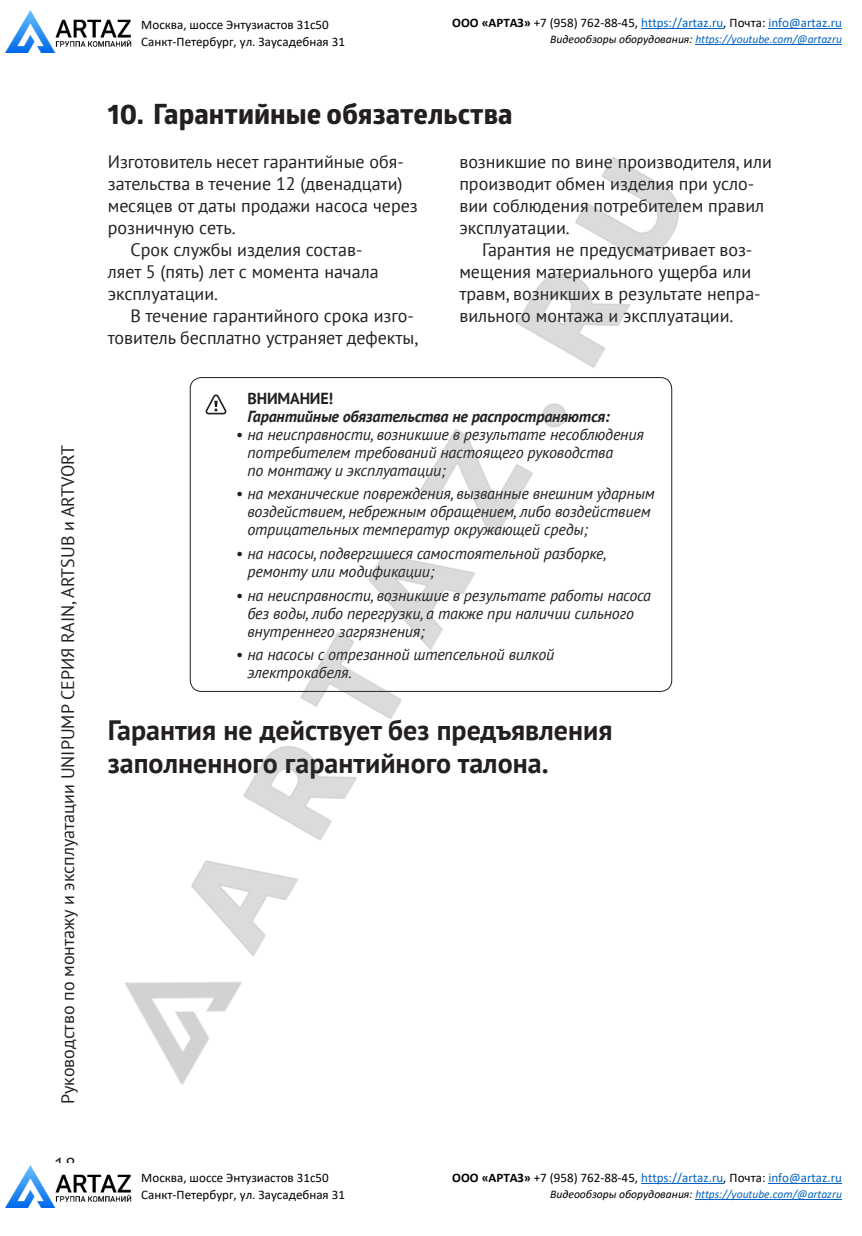
<style>
.page{position:relative;width:862px;height:1236px;background:#fff}
.page>*{position:absolute;margin:0;border:0;box-sizing:border-box;transform-origin:0 0}
.t1{font:700 28px/33px "PT Sans";color:#231f20}
.t2{font:700 28px "Globerx";color:#231f20}
.t3{font:20px "PT Sans";color:#231f20}
.t4{font:18px/22px "PT Sans";color:#231f20}
.t5{font:italic 16px/18px "PT Sans";letter-spacing:-.01em;color:#231f20}
.t6{font:italic 700 16px "PT Sans";letter-spacing:-.01em;color:#231f20}
.t7{font:700 16px "PT Sans";letter-spacing:-.01em;color:#231f20}
.t8{font:13px "Calibri";color:#0563c1}
.t9{font:13px/17px "Calibri";color:#000}
.t10{font:italic 11.6px "Calibri";letter-spacing:-.005em;color:#0563c1}
.s1{font-weight:700;color:#000}
.s2{color:#000}
.s3{font-style:normal}
</style>
<div class="page">
<hr style="left:641px;top:1183px;width:82px;height:1px;background:#0563c1">
<hr style="left:768px;top:1183px;width:74px;height:1px;background:#0563c1">
<hr style="left:695px;top:1199px;width:147px;height:1px;background:#0563c1">
<img style="left:6px;top:1165px;width:125px;height:42px">
<img style="left:125px;top:157px;width:554px;height:928px">
<hr style="left:641px;top:28px;width:82px;height:1px;background:#0563c1">
<hr style="left:768px;top:28px;width:74px;height:1px;background:#0563c1">
<hr style="left:695px;top:44px;width:147px;height:1px;background:#0563c1">
<img style="left:6px;top:11px;width:125px;height:42px">
<p class="t4" style="left:56px;top:1104px;width:660px;rotate:-90deg">Руководство по монтажу и эксплуатации UNIPUMP СЕРИЯ RAIN, ARTSUB и ARTVORT</p>
<p class="t3" style="left:54px;top:1152px;width:23px">18</p>
<p class="t9" style="left:141px;top:17px;width:205px">Москва, шоссе Энтузиастов 31с50<br>Санкт-Петербург, ул. Заусадебная 31</p>
<p class="t8" style="left:452px;top:17px;width:391px"><span class="s1">ООО «АРТАЗ»</span> <span class="s2">+7 (958) 762-88-45,</span> https://artaz.ru<span class="s2">, Почта:</span> info@artaz.ru</p>
<p class="t10" style="left:550px;top:34px;width:293px"><span class="s2">Видеообзоры оборудования:</span> https://youtube.com/@artazru</p>
<h1 class="t2" style="left:108px;top:94px;width:406px">10. Гарантийные обязательства</h1>
<p class="t4" style="left:108px;top:150px;width:298px">Изготовитель несет гарантийные обя-</p>
<p class="t4" style="left:108px;top:172px;width:296px">зательства в течение 12 (двенадцати)</p>
<p class="t4" style="left:108px;top:194px;width:312px">месяцев от даты продажи насоса через</p>
<p class="t4" style="left:108px;top:216px;width:129px">розничную сеть.</p>
<p class="t4" style="left:130px;top:238px;width:234px">Срок службы изделия состав-</p>
<p class="t4" style="left:108px;top:260px;width:272px">ляет 5 (пять) лет с момента начала</p>
<p class="t4" style="left:108px;top:282px;width:112px">эксплуатации.</p>
<p class="t4" style="left:130px;top:304px;width:285px">В течение гарантийного срока изго-</p>
<p class="t4" style="left:108px;top:326px;width:312px">товитель бесплатно устраняет дефекты,</p>
<p class="t4" style="left:459px;top:150px;width:314px">возникшие по вине производителя, или производит обмен изделия при усло&shy;вии соблюдения потребителем правил эксплуатации.</p>
<p class="t4" style="left:459px;top:238px;width:303px;text-indent:23px">Гарантия не предусматривает воз&shy;мещения материального ущерба или травм, возникших в результате непра&shy;вильного монтажа и эксплуатации.</p>
<p class="t7" style="left:247px;top:388px;width:87px">ВНИМАНИЕ!</p>
<p class="t6" style="left:247px;top:405px;width:364px">Гарантийные обязательства не распространяются:</p>
<p class="t5" style="left:247px;top:425px;width:398px;text-indent:-11px"><span class="s3">•</span> на неисправности, возникшие в результате несоблюдения потребителем требований настоящего руководства<br>по монтажу и эксплуатации;</p>
<p class="t5" style="left:247px;top:484px;width:409px;text-indent:-11px"><span class="s3">•</span> на механические повреждения, вызванные внешним ударным воздействием, небрежным обращением, либо воздействием отрицательных температур окружающей среды;</p>
<p class="t5" style="left:247px;top:544px;width:361px;text-indent:-11px"><span class="s3">•</span> на насосы, подвергшиеся самостоятельной разборке, ремонту или модификации;</p>
<p class="t5" style="left:247px;top:586px;width:405px;text-indent:-11px"><span class="s3">•</span> на неисправности, возникшие в результате работы насоса без воды, либо перегрузки, а также при наличии сильного внутреннего загрязнения;</p>
<p class="t5" style="left:247px;top:645px;width:308px;text-indent:-11px"><span class="s3">•</span> на насосы с отрезанной штепсельной вилкой электрокабеля.</p>
<h1 class="t1" style="left:108px;top:713px;width:506px">Гарантия не действует без предъявления заполненного гарантийного талона.</h1>
<p class="t9" style="left:141px;top:1170px;width:205px">Москва, шоссе Энтузиастов 31с50<br>Санкт-Петербург, ул. Заусадебная 31</p>
<p class="t8" style="left:452px;top:1172px;width:391px"><span class="s1">ООО «АРТАЗ»</span> <span class="s2">+7 (958) 762-88-45,</span> https://artaz.ru<span class="s2">, Почта:</span> info@artaz.ru</p>
<p class="t10" style="left:550px;top:1189px;width:293px"><span class="s2">Видеообзоры оборудования:</span> https://youtube.com/@artazru</p>
</div>
